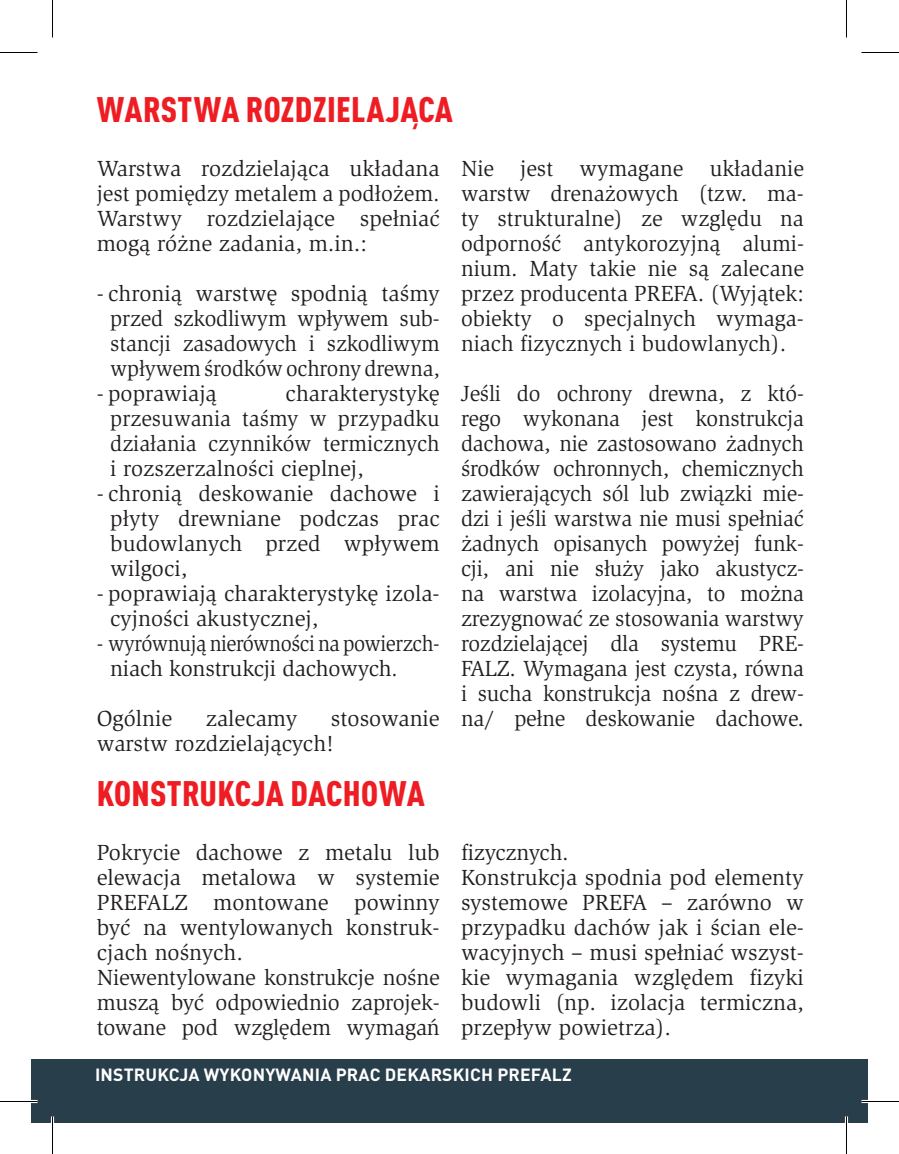
<style>
.page{position:relative;width:899px;height:1154px;background:#fff}
.page>*{position:absolute;margin:0;border:0;box-sizing:border-box;transform-origin:0 0}
.t1{font:900 condensed 35px "DIN Pro";letter-spacing:.005em;color:#ee1d23}
.t2{font:22.5px/25px "ITC Slimbach LTCE";color:#231f20;text-align:justify}
.t3{font:22.5px/25px "ITC Slimbach LTCE";letter-spacing:-.02em;color:#231f20;scale:.92 1}
.t4{font:700 17.5px "DIN Pro";letter-spacing:.01em;color:#fff}
</style>
<div class="page">
<div style="left:31px;top:1059px;width:836px;height:64px;background:#283e4b"></div>
<hr style="left:0;top:1100px;width:38px;height:3px;background:#fff">
<hr style="left:861px;top:1100px;width:38px;height:3px;background:#fff">
<hr style="left:51px;top:1116px;width:3px;height:38px;background:#fff">
<hr style="left:845px;top:1116px;width:3px;height:38px;background:#fff">
<hr style="left:0;top:52px;width:38px;height:1px;background:#000">
<hr style="left:861px;top:52px;width:38px;height:1px;background:#000">
<hr style="left:0;top:1101px;width:38px;height:1px;background:#000">
<hr style="left:861px;top:1101px;width:38px;height:1px;background:#000">
<hr style="left:52px;top:0;width:1px;height:38px;background:#000">
<hr style="left:52px;top:1116px;width:1px;height:38px;background:#000">
<hr style="left:846px;top:0;width:1px;height:38px;background:#000">
<hr style="left:846px;top:1116px;width:1px;height:38px;background:#000">
<h1 class="t1" style="left:97px;top:82px;width:357px">WARSTWA ROZDZIELAJĄCA</h1>
<p class="t2" style="left:97px;top:156px;width:344px">Warstwa rozdzielająca układana jest pomiędzy metalem a podłożem.<br>Warstwy rozdzielające spełniać mogą różne zadania, m.in.:</p>
<p class="t2" style="left:97px;top:281px;width:344px;text-align:center">- chronią warstwę spodnią taśmy przed szkodliwym wpływem sub&shy;stancji zasadowych i szkodliwym wpływem środków ochrony drewna,</p>
<p class="t2" style="left:97px;top:381px;width:121px">- poprawiają</p>
<p class="t2" style="left:110px;top:381px;width:331px;text-indent:175px">charakterystykę przesuwania taśmy w przypadku działania czynników termicznych i rozszerzalności cieplnej,</p>
<p class="t2" style="left:110px;top:481px;width:331px;text-indent:-13px">- chronią deskowanie dachowe i płyty drewniane podczas prac budowlanych przed wpływem wilgoci,</p>
<p class="t2" style="left:110px;top:581px;width:331px;text-indent:-13px">- poprawiają charakterystykę izola&shy;cyjności akustycznej,</p>
<p class="t3" style="left:110px;top:631px;width:360px;text-indent:-13px">- wyrównują nierówności na powierzch&shy;niach konstrukcji dachowych.</p>
<p class="t2" style="left:97px;top:706px;width:77px">Ogólnie</p>
<p class="t2" style="left:206px;top:706px;width:93px">zalecamy</p>
<p class="t2" style="left:97px;top:706px;width:344px;text-indent:234px">stosowanie warstw rozdzielających!</p>
<h1 class="t1" style="left:97px;top:767px;width:329px">KONSTRUKCJA DACHOWA</h1>
<p class="t2" style="left:461px;top:156px;width:344px">Nie jest wymagane układanie warstw drenażowych (tzw. ma&shy;ty strukturalne) ze względu na odporność antykorozyjną alumi&shy;nium. Maty takie nie są zalecane przez producenta PREFA. (Wyjątek: obiekty o specjalnych wymaga&shy;niach fizycznych i budowlanych).</p>
<p class="t2" style="left:461px;top:381px;width:344px">Jeśli do ochrony drewna, z któ&shy;rego wykonana jest konstrukcja dachowa, nie zastosowano żadnych środków ochronnych, chemicznych zawierających sól lub związki mie&shy;dzi i jeśli warstwa nie musi spełniać żadnych opisanych powyżej funk&shy;cji, ani nie służy jako akustycz&shy;na warstwa izolacyjna, to można zrezygnować ze stosowania warstwy rozdzielającej dla systemu PRE-FALZ. Wymagana jest czysta, równa i sucha konstrukcja nośna z drew&shy;na/ pełne deskowanie dachowe.</p>
<p class="t2" style="left:97px;top:840px;width:344px;text-align:left">Pokrycie dachowe z metalu lub elewacja metalowa w systemie<br>PREFALZ montowane powinny być na wentylowanych konstruk&shy;cjach nośnych.<br>Niewentylowane konstrukcje nośne muszą być odpowiednio zaprojek&shy;towane pod względem wymagań</p>
<p class="t2" style="left:461px;top:840px;width:344px;text-align:left">fizycznych.<br>Konstrukcja spodnia pod elementy systemowe PREFA – zarówno w przypadku dachów jak i ścian ele&shy;wacyjnych – musi spełniać wszyst&shy;kie wymagania względem fizyki budowli (np. izolacja termiczna, przepływ powietrza).</p>
<p class="t4" style="left:95px;top:1060px;width:478px">INSTRUKCJA WYKONYWANIA PRAC DEKARSKICH PREFALZ</p>
</div>
